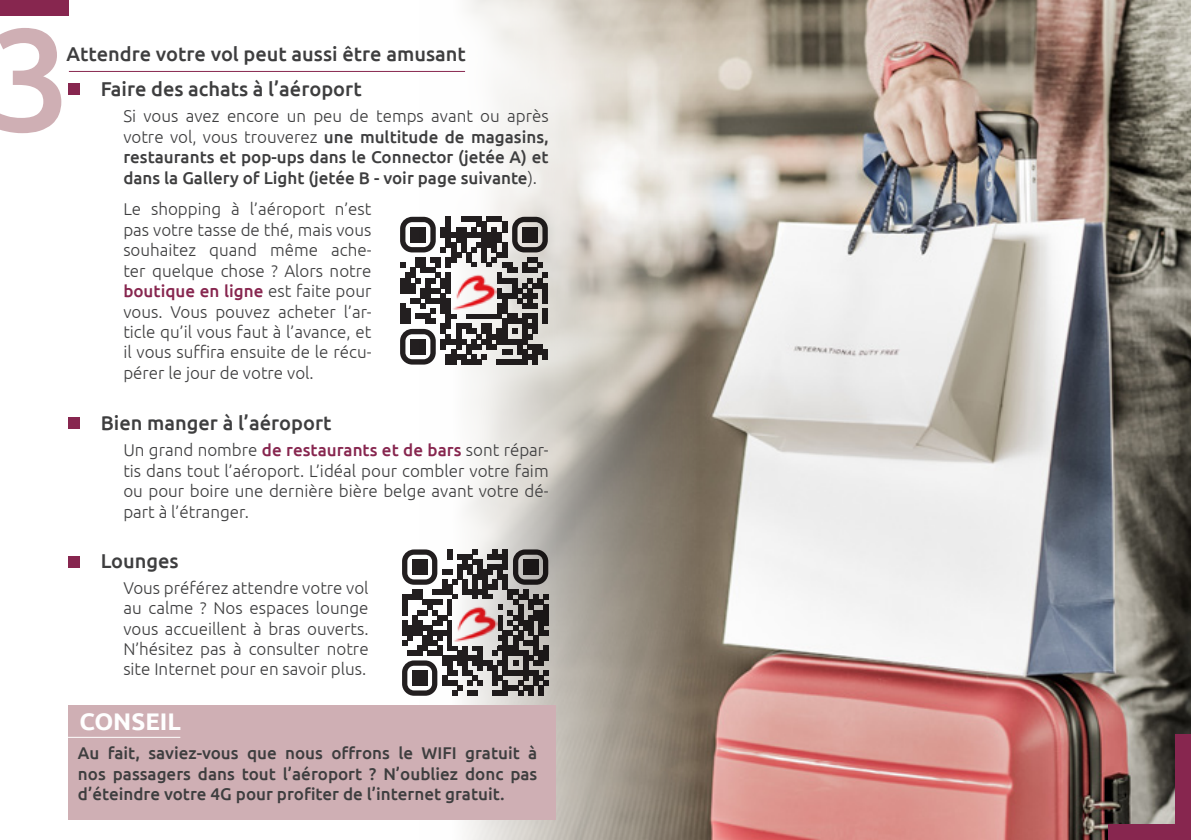
<style>
.page{position:relative;width:1191px;height:840px;background:#fff}
.page>*{position:absolute;margin:0;border:0;box-sizing:border-box;transform-origin:0 0}
.t1{font:500 145.2px "Ubuntu";color:#cfafb4}
.t2{font:700 24px "Ubuntu";color:#fff}
.t3{font:500 20px/35.4px "Ubuntu";color:#3e3e3f}
.t4{font:300 17px/20.4px "Ubuntu";color:#3e3e3f;text-align:justify}
.t5{font:500 17px/20.4px "Ubuntu";color:#3e3e3f;text-align:justify}
.s1{font-weight:300}
.s2{font-weight:500;color:#87264f}
</style>
<div class="page">
<img style="left:420px;top:0;width:771px;height:839px">
<div style="left:68px;top:704px;width:488px;height:115px;background:#cfafb4"></div>
<div style="left:1108px;top:824px;width:83px;height:15px;background:#87264f"></div>
<div style="left:1175px;top:733px;width:16px;height:106px;background:#87264f"></div>
<hr style="left:69px;top:71px;width:396px;height:1px;background:#87264f">
<div style="left:388px;top:206px;width:171px;height:169px;background:#fff"></div>
<svg style="left:409px;top:206px;width:149px;height:168px"></svg>
<svg style="left:400px;top:217px;width:148px;height:147px"></svg>
<div style="left:410px;top:227px;width:15px;height:15px;background:#231f20"></div>
<div style="left:522px;top:227px;width:15px;height:15px;background:#231f20"></div>
<div style="left:410px;top:339px;width:15px;height:15px;background:#231f20"></div>
<img style="left:451px;top:267px;width:46px;height:46px">
<svg style="left:402px;top:549px;width:146px;height:146px"></svg>
<div style="left:412px;top:559px;width:15px;height:15px;background:#231f20"></div>
<div style="left:523px;top:559px;width:15px;height:15px;background:#191617"></div>
<div style="left:412px;top:670px;width:15px;height:15px;background:#231f20"></div>
<img style="left:452px;top:599px;width:46px;height:46px">
<div style="left:68px;top:84px;width:11px;height:11px;background:#87264f"></div>
<div style="left:68px;top:417px;width:11px;height:11px;background:#87264f"></div>
<div style="left:68px;top:556px;width:11px;height:11px;background:#87264f"></div>
<hr style="left:63px;top:736px;width:117px;height:1px;background:#fff">
<div style="left:0;top:0;width:68px;height:15px;background:#87264f"></div>
<h1 class="t1" style="left:-12px;top:-13px;width:84px">3</h1>
<p class="t3" style="left:101px;top:35px;width:367px;text-indent:-34px">Attendre votre vol peut aussi être amusant<br>Faire des achats à l’aéroport</p>
<p class="t5" style="left:123px;top:105px;width:427px"><span class="s1">Si vous avez encore un peu de temps avant ou après votre vol, vous trouverez</span> une multitude de magasins, restaurants et pop-ups dans le Connector (jetée A) et dans la Gallery of Light (jetée B - voir page suivante<span class="s1">).</span></p>
<p class="t4" style="left:123px;top:199px;width:250px">Le shopping à l’aéroport n’est pas votre tasse de thé, mais vous souhaitez quand même ache&shy;ter quelque chose ? Alors notre <span class="s2">boutique en ligne</span> est faite pour vous. Vous pouvez acheter l’ar&shy;ticle qu’il vous faut à l’avance, et il vous suffira ensuite de le récu&shy;pérer le jour de votre vol.</p>
<p class="t3" style="left:101px;top:404px;width:232px">Bien manger à l’aéroport</p>
<p class="t4" style="left:123px;top:439px;width:427px">Un grand nombre <span class="s2">de restaurants et de bars</span> sont répar&shy;tis dans tout l’aéroport. L’idéal pour combler votre faim ou pour boire une dernière bière belge avant votre dé&shy;part à l’étranger.</p>
<p class="t3" style="left:101px;top:541px;width:80px">Lounges</p>
<p class="t4" style="left:123px;top:576px;width:247px">Vous préférez attendre votre vol au calme ? Nos espaces lounge vous accueillent à bras ouverts.<br>N’hésitez pas à consulter notre site Internet pour en savoir plus.</p>
<h2 class="t2" style="left:79px;top:706px;width:103px">CONSEIL</h2>
<p class="t5" style="left:78px;top:742px;width:461px">Au fait, saviez-vous que nous offrons le WIFI gratuit à nos passagers dans tout l’aéroport ? N’oubliez donc pas d’éteindre votre 4G pour profiter de l’internet gratuit.</p>
</div>
